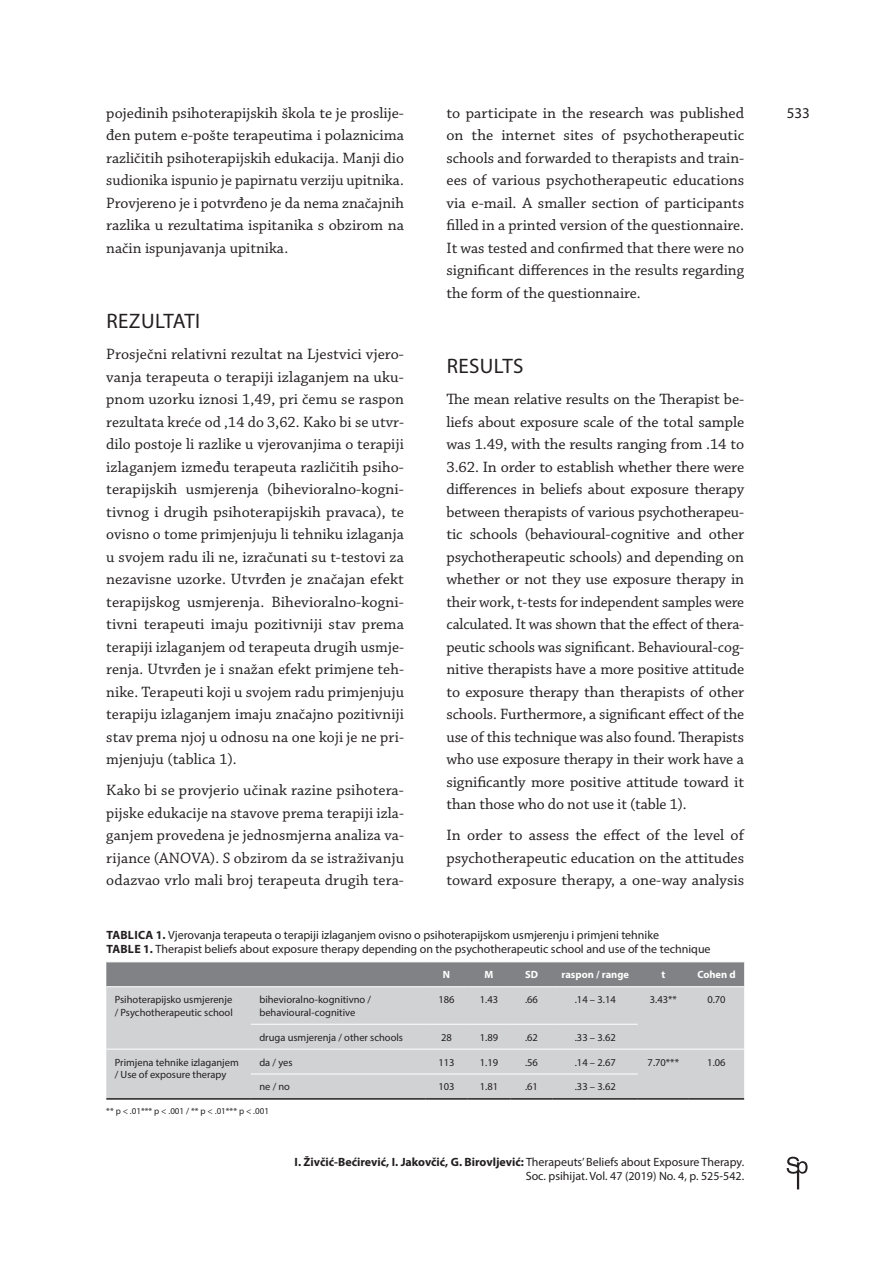
<style>
.page{position:relative;width:893px;height:1263px;background:#fff}
.page>*{position:absolute;margin:0;border:0;box-sizing:border-box;transform-origin:0 0}
.t1{font:21px "Myriad Pro";letter-spacing:.02em;color:#231f20}
.t2{font:15.75px/22.5px "Chaparral Pro";color:#231f20;text-align:justify}
.t3{font:15px "Myriad Pro";color:#231f20}
.t4{font:12px/14.4px "Myriad Pro";color:#231f20;text-align:right}
.t5{font:10.5px/12.6px "Myriad Pro";color:#231f20}
.t6{font:700 10.5px "Myriad Pro";color:#fff}
.t7{font:9px "Myriad Pro";color:#231f20}
.s1{font-weight:700}
</style>
<div class="page">
<svg style="left:787px;top:1157px;width:21px;height:32px"></svg>
<div style="left:106px;top:962px;width:638px;height:24px;background:#808285"></div>
<div style="left:106px;top:987px;width:638px;height:111px;background:#d1d2d4"></div>
<hr style="left:251px;top:1024px;width:174px;height:1px;background:#fff">
<hr style="left:425px;top:1024px;width:43px;height:1px;background:#fff">
<hr style="left:468px;top:1024px;width:42px;height:1px;background:#fff">
<hr style="left:510px;top:1024px;width:43px;height:1px;background:#fff">
<hr style="left:553px;top:1024px;width:85px;height:1px;background:#fff">
<hr style="left:106px;top:1049px;width:145px;height:1px;background:#fff">
<hr style="left:251px;top:1049px;width:174px;height:1px;background:#fff">
<hr style="left:425px;top:1049px;width:43px;height:1px;background:#fff">
<hr style="left:468px;top:1049px;width:42px;height:1px;background:#fff">
<hr style="left:510px;top:1049px;width:43px;height:1px;background:#fff">
<hr style="left:553px;top:1049px;width:85px;height:1px;background:#fff">
<hr style="left:638px;top:1049px;width:51px;height:1px;background:#fff">
<hr style="left:689px;top:1049px;width:55px;height:1px;background:#fff">
<hr style="left:251px;top:1074px;width:174px;height:1px;background:#fff">
<hr style="left:425px;top:1074px;width:43px;height:1px;background:#fff">
<hr style="left:468px;top:1074px;width:42px;height:1px;background:#fff">
<hr style="left:510px;top:1074px;width:43px;height:1px;background:#fff">
<hr style="left:553px;top:1074px;width:85px;height:1px;background:#fff">
<hr style="left:106px;top:1098px;width:145px;height:2px;background:#231f20">
<hr style="left:251px;top:1098px;width:174px;height:2px;background:#231f20">
<hr style="left:425px;top:1098px;width:43px;height:2px;background:#231f20">
<hr style="left:468px;top:1098px;width:42px;height:2px;background:#231f20">
<hr style="left:510px;top:1098px;width:43px;height:2px;background:#231f20">
<hr style="left:553px;top:1098px;width:85px;height:2px;background:#231f20">
<hr style="left:638px;top:1098px;width:51px;height:2px;background:#231f20">
<hr style="left:689px;top:1098px;width:55px;height:2px;background:#231f20">
<p class="t2" style="left:106px;top:102px;width:299px">pojedinih psihoterapijskih škola te je proslije&shy;đen putem e-pošte terapeutima i polaznicima različitih psihoterapijskih edukacija. Manji dio sudionika ispunio je papirnatu verziju upitnika.<br>Provjereno je i potvrđeno je da nema značajnih razlika u rezultatima ispitanika s obzirom na način ispunjavanja upitnika.</p>
<h1 class="t1" style="left:107px;top:308px;width:95px">REZULTATI</h1>
<p class="t2" style="left:106px;top:343px;width:299px">Prosječni relativni rezultat na Ljestvici vjero&shy;vanja terapeuta o terapiji izlaganjem na uku&shy;pnom uzorku iznosi 1,49, pri čemu se raspon rezultata kreće od ,14 do 3,62. Kako bi se utvr&shy;dilo postoje li razlike u vjerovanjima o terapiji izlaganjem između terapeuta različitih psiho&shy;terapijskih usmjerenja (bihevioralno-kogni&shy;tivnog i drugih psihoterapijskih pravaca), te ovisno o tome primjenjuju li tehniku izlaganja u svojem radu ili ne, izračunati su t-testovi za nezavisne uzorke. Utvrđen je značajan efekt terapijskog usmjerenja. Bihevioralno-kogni&shy;tivni terapeuti imaju pozitivniji stav prema terapiji izlaganjem od terapeuta drugih usmje&shy;renja. Utvrđen je i snažan efekt primjene teh&shy;nike. Terapeuti koji u svojem radu primjenjuju terapiju izlaganjem imaju značajno pozitivniji stav prema njoj u odnosu na one koji je ne pri&shy;mjenjuju (tablica 1).</p>
<p class="t2" style="left:106px;top:779px;width:299px">Kako bi se provjerio učinak razine psihotera&shy;pijske edukacije na stavove prema terapiji izla&shy;ganjem provedena je jednosmjerna analiza va&shy;rijance (ANOVA). S obzirom da se istraživanju odazvao vrlo mali broj terapeuta drugih tera-</p>
<p class="t2" style="left:446px;top:102px;width:299px">to participate in the research was published on the internet sites of psychotherapeutic schools and forwarded to therapists and train&shy;ees of various psychotherapeutic educations via e-mail. A smaller section of participants filled in a printed version of the questionnaire.<br>It was tested and confirmed that there were no significant differences in the results regarding the form of the questionnaire.</p>
<h1 class="t1" style="left:447px;top:353px;width:78px">RESULTS</h1>
<p class="t2" style="left:446px;top:388px;width:299px">The mean relative results on the Therapist be&shy;liefs about exposure scale of the total sample was 1.49, with the results ranging from .14 to 3.62. In order to establish whether there were differences in beliefs about exposure therapy between therapists of various psychotherapeu&shy;tic schools (behavioural-cognitive and other psychotherapeutic schools) and depending on whether or not they use exposure therapy in their work, t-tests for independent samples were calculated. It was shown that the effect of thera&shy;peutic schools was significant. Behavioural-cog&shy;nitive therapists have a more positive attitude to exposure therapy than therapists of other schools. Furthermore, a significant effect of the use of this technique was also found. Therapists who use exposure therapy in their work have a significantly more positive attitude toward it than those who do not use it (table 1).</p>
<p class="t2" style="left:446px;top:824px;width:299px">In order to assess the effect of the level of psychotherapeutic education on the attitudes toward exposure therapy, a one-way analysis</p>
<p class="t4" style="left:106px;top:927px;width:606px;text-align:left"><span class="s1">TABLICA 1.</span> Vjerovanja terapeuta o terapiji izlaganjem ovisno o psihoterapijskom usmjerenju i primjeni tehnike<br><span class="s1">TABLE 1.</span> Therapist beliefs about exposure therapy depending on the psychotherapeutic school and use of the technique</p>
<p class="t6" style="left:443px;top:968px;width:9px">N</p>
<p class="t6" style="left:485px;top:968px;width:10px">M</p>
<p class="t6" style="left:525px;top:968px;width:14px">SD</p>
<p class="t6" style="left:562px;top:968px;width:69px">raspon / range</p>
<p class="t6" style="left:661px;top:968px;width:5px">t</p>
<p class="t6" style="left:697px;top:968px;width:40px">Cohen d</p>
<p class="t5" style="left:115px;top:993px;width:120px">Psihoterapijsko usmjerenje / Psychotherapeutic school</p>
<p class="t5" style="left:259px;top:993px;width:113px">bihevioralno-kognitivno / behavioural-cognitive</p>
<p class="t5" style="left:438px;top:993px;width:18px">186</p>
<p class="t5" style="left:480px;top:993px;width:20px">1.43</p>
<p class="t5" style="left:525px;top:993px;width:14px">.66</p>
<p class="t5" style="left:575px;top:993px;width:42px">.14 – 3.14</p>
<p class="t5" style="left:650px;top:993px;width:29px">3.43**</p>
<p class="t5" style="left:707px;top:993px;width:20px">0.70</p>
<p class="t5" style="left:259px;top:1031px;width:145px">druga usmjerenja / other schools</p>
<p class="t5" style="left:441px;top:1031px;width:12px">28</p>
<p class="t5" style="left:480px;top:1031px;width:20px">1.89</p>
<p class="t5" style="left:525px;top:1031px;width:14px">.62</p>
<p class="t5" style="left:575px;top:1031px;width:42px">.33 – 3.62</p>
<p class="t5" style="left:115px;top:1055px;width:126px">Primjena tehnike izlaganjem / Use of exposure therapy</p>
<p class="t5" style="left:259px;top:1055px;width:35px">da / yes</p>
<p class="t5" style="left:438px;top:1055px;width:18px">113</p>
<p class="t5" style="left:480px;top:1055px;width:20px">1.19</p>
<p class="t5" style="left:525px;top:1055px;width:14px">.56</p>
<p class="t5" style="left:575px;top:1055px;width:42px">.14 – 2.67</p>
<p class="t5" style="left:648px;top:1055px;width:33px">7.70***</p>
<p class="t5" style="left:707px;top:1055px;width:20px">1.06</p>
<p class="t5" style="left:259px;top:1080px;width:32px">ne / no</p>
<p class="t5" style="left:438px;top:1080px;width:18px">103</p>
<p class="t5" style="left:480px;top:1080px;width:20px">1.81</p>
<p class="t5" style="left:525px;top:1080px;width:14px">.61</p>
<p class="t5" style="left:575px;top:1080px;width:42px">.33 – 3.62</p>
<p class="t7" style="left:106px;top:1105px;width:164px">** p &lt; .01*** p &lt; .001 / ** p &lt; .01*** p &lt; .001</p>
<p class="t4" style="left:295px;top:1154px;width:451px"><span class="s1">I. Živčić-Bećirević, I. Jakovčić, G. Birovljević:</span> Therapeuts’ Beliefs about Exposure Therapy.<br>Soc. psihijat. Vol. 47 (2019) No. 4, p. 525-542.</p>
<p class="t3" style="left:787px;top:103px;width:25px">533</p>
</div>
